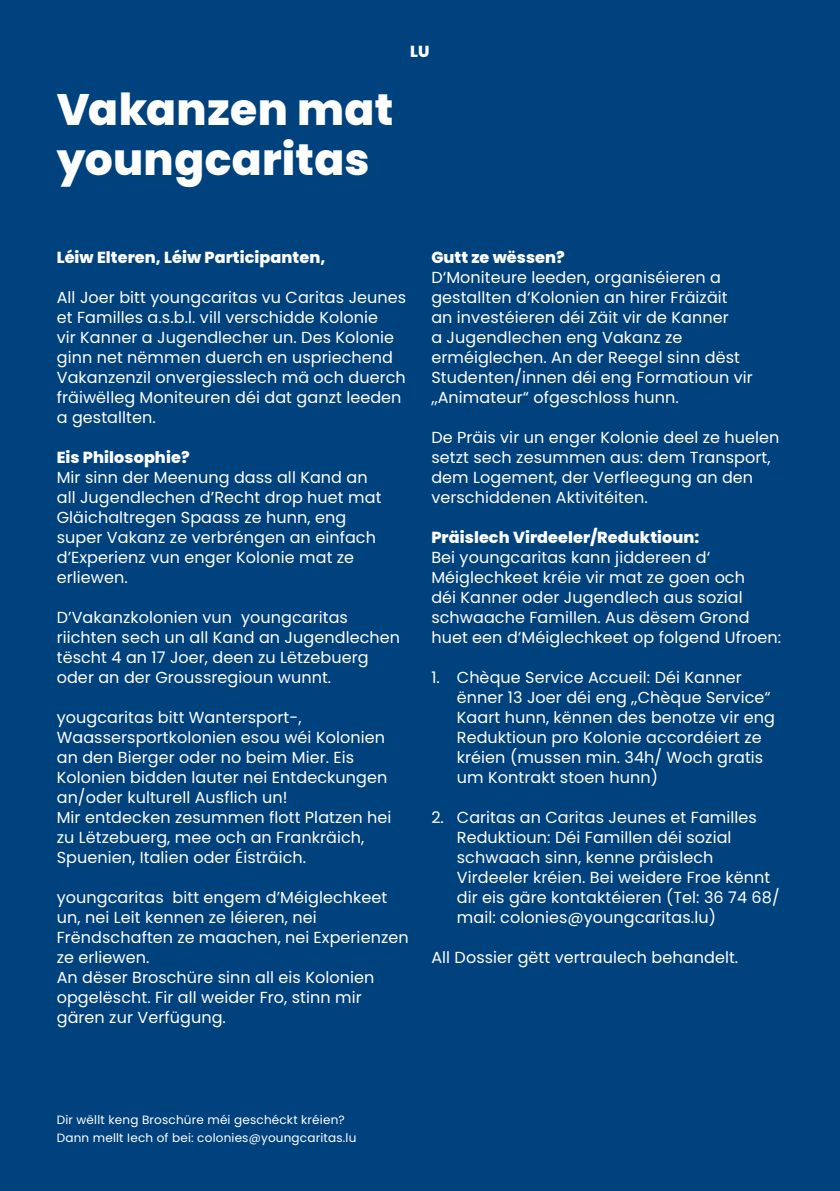
<style>
.page{position:relative;width:840px;height:1191px;background:#fff}
.page>*{position:absolute;margin:0;border:0;box-sizing:border-box;transform-origin:0 0}
.t1{font:800 44px/50px "Poppins";letter-spacing:.01em;color:#fff}
.t2{font:16px/20px "Poppins";letter-spacing:.005em;color:#fff}
.t3{font:800 16px "Poppins";letter-spacing:.005em;color:#fff}
.t4{font:12px/18px "Poppins";letter-spacing:.015em;color:#fff}
</style>
<div class="page">
<div style="left:0;top:0;width:839px;height:1191px;background:#00427d"></div>
<h1 class="t1" style="left:57px;top:84px;width:338px">Vakanzen mat youngcaritas</h1>
<p class="t3" style="left:410px;top:42px;width:21px">LU</p>
<p class="t3" style="left:57px;top:248px;width:270px">Léiw Elteren, Léiw Participanten,</p>
<p class="t2" style="left:57px;top:287px;width:351px">All Joer bitt youngcaritas vu Caritas Jeunes et Familles a.s.b.l. vill verschidde Kolonie<br>vir Kanner a Jugendlecher un. Des Kolonie ginn net nëmmen duerch en uspriechend Vakanzenzil onvergiesslech mä och duerch fräiwëlleg Moniteuren déi dat ganzt leeden a gestallten.</p>
<p class="t3" style="left:57px;top:448px;width:134px">Eis Philosophie?</p>
<p class="t2" style="left:57px;top:467px;width:326px">Mir sinn der Meenung dass all Kand an all Jugendlechen d’Recht drop huet mat<br>Gläichaltregen Spaass ze hunn, eng super Vakanz ze verbréngen an einfach d’Experienz vun enger Kolonie mat ze erliewen.</p>
<p class="t2" style="left:57px;top:607px;width:344px">D’Vakanzkolonien vun youngcaritas riichten sech un all Kand an Jugendlechen tëscht 4 an 17 Joer, deen zu Lëtzebuerg oder an der Groussregioun wunnt.</p>
<p class="t2" style="left:57px;top:707px;width:336px">yougcaritas bitt Wantersport-, Waassersportkolonien esou wéi Kolonien an den Bierger oder no beim Mier. Eis Kolonien bidden lauter nei Entdeckungen an/oder kulturell Ausflich un!<br>Mir entdecken zesummen flott Platzen hei zu Lëtzebuerg, mee och an Frankräich, Spuenien, Italien oder Éisträich.</p>
<p class="t2" style="left:57px;top:887px;width:353px">youngcaritas bitt engem d’Méiglechkeet un, nei Leit kennen ze léieren, nei Frëndschaften ze maachen, nei Experienzen ze erliewen.<br>An dëser Broschüre sinn all eis Kolonien opgelëscht. Fir all weider Fro, stinn mir gären zur Verfügung.</p>
<p class="t3" style="left:431px;top:248px;width:135px">Gutt ze wëssen?</p>
<p class="t2" style="left:431px;top:267px;width:323px">D‘Moniteure leeden, organiséieren a gestallten d‘Kolonien an hirer Fräizäit an investéieren déi Zäit vir de Kanner<br>a Jugendlechen eng Vakanz ze erméiglechen. An der Reegel sinn dëst Studenten/innen déi eng Formatioun vir „Animateur“ ofgeschloss hunn.</p>
<p class="t2" style="left:431px;top:427px;width:349px">De Präis vir un enger Kolonie deel ze huelen setzt sech zesummen aus: dem Transport, dem Logement, der Verfleegung an den verschiddenen Aktivitéiten.</p>
<p class="t3" style="left:431px;top:528px;width:269px">Präislech Virdeeler/Reduktioun:</p>
<p class="t2" style="left:431px;top:547px;width:351px">Bei youngcaritas kann jiddereen d‘ Méiglechkeet kréie vir mat ze goen och<br>déi Kanner oder Jugendlech aus sozial schwaache Famillen. Aus dësem Grond huet een d‘Méiglechkeet op folgend Ufroen:</p>
<p class="t2" style="left:456px;top:667px;width:319px;text-indent:-26px">1. Chèque Service Accueil: Déi Kanner ënner 13 Joer déi eng „Chèque Service“ Kaart hunn, kënnen des benotze vir eng Reduktioun pro Kolonie accordéiert ze kréien (mussen min. 34h/ Woch gratis um Kontrakt stoen hunn)</p>
<p class="t2" style="left:456px;top:807px;width:324px;text-indent:-26px">2. Caritas an Caritas Jeunes et Familles Reduktioun: Déi Famillen déi sozial schwaach sinn, kenne präislech Virdeeler kréien. Bei weidere Froe kënnt dir eis gäre kontaktéieren (Tel: 36 74 68/ mail: colonies@youngcaritas.lu)</p>
<p class="t2" style="left:431px;top:947px;width:308px">All Dossier gëtt vertraulech behandelt.</p>
<p class="t4" style="left:57px;top:1111px;width:301px">Dir wëllt keng Broschüre méi geschéckt kréien?<br>Dann mellt Iech of bei: colonies@youngcaritas.lu</p>
</div>
